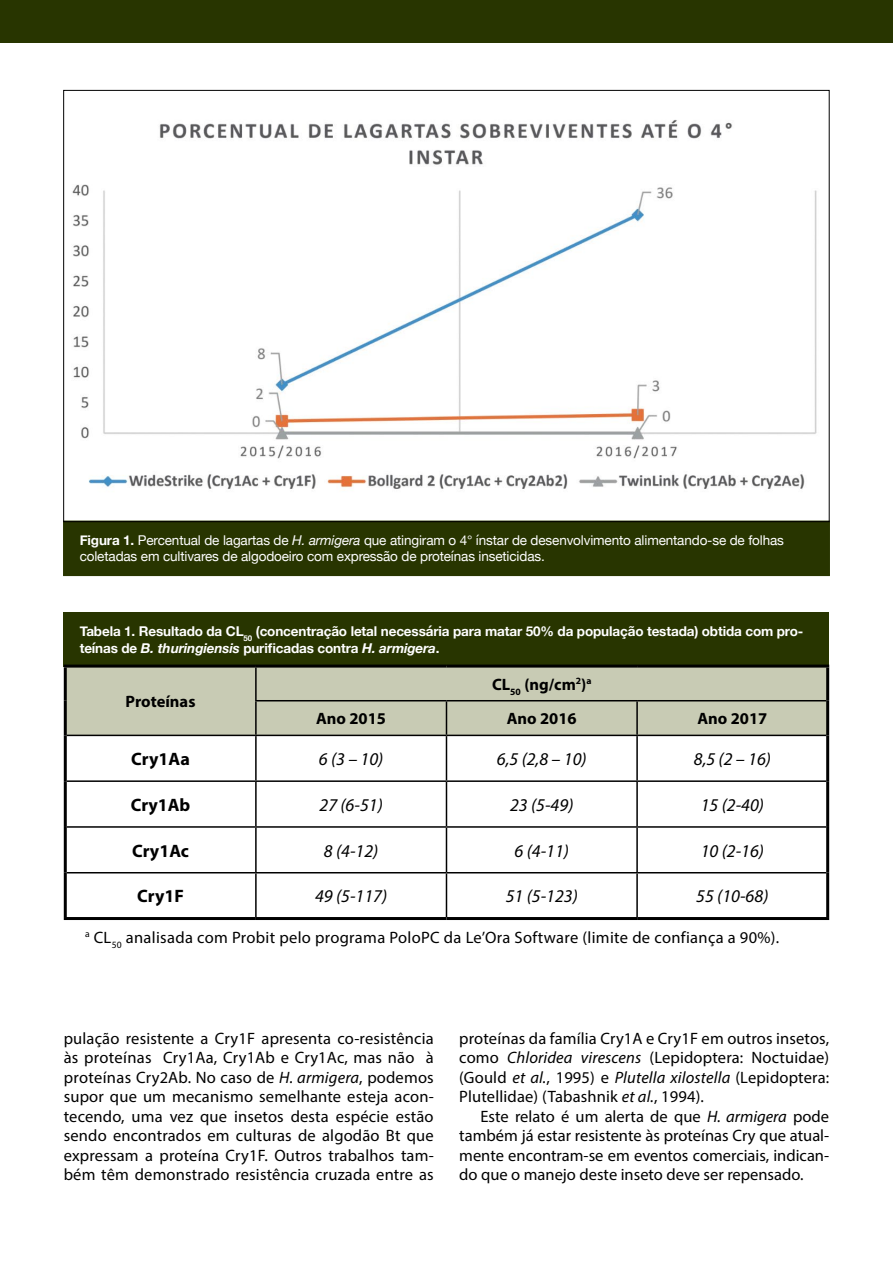
<style>
.page{position:relative;width:893px;height:1263px;background:#fff}
.page>*{position:absolute;margin:0;border:0;box-sizing:border-box;transform-origin:0 0}
.t1{font:italic 18px "Myriad Pro";color:#000}
.t2{font:700 18px "Myriad Pro";color:#000}
.t3{font:16.5px/19.5px "Myriad Pro";letter-spacing:.01em;color:#000;text-align:justify}
.t4{font:700 16.5px "Myriad Pro";color:#000}
.t5{font:13.5px/16.5px "Helvetica Neue";letter-spacing:-.01em;color:#fff}
.t6{font:700 13.5px/16.5px "Helvetica Neue";letter-spacing:-.01em;color:#fff}
.s1{font-weight:700}
.s2{font-style:italic}
</style>
<div class="page">
<div style="left:0;top:0;width:893px;height:43px;background:#283500"></div>
<div style="left:63px;top:520px;width:767px;height:56px;background:#283500;border:2px solid #283500"></div>
<img style="left:72px;top:120px;width:745px;height:369px">
<div style="left:64px;top:612px;width:765px;height:54px;background:#283500"></div>
<div style="left:67px;top:668px;width:759px;height:67px;background:#c8cbb4"></div>
<hr style="left:64px;top:665px;width:192px;height:3px;background:#000">
<hr style="left:64px;top:668px;width:3px;height:33px;background:#000">
<hr style="left:256px;top:665px;width:190px;height:3px;background:#000">
<hr style="left:446px;top:665px;width:191px;height:3px;background:#000">
<hr style="left:637px;top:665px;width:192px;height:3px;background:#000">
<hr style="left:826px;top:668px;width:3px;height:33px;background:#000">
<hr style="left:64px;top:701px;width:3px;height:34px;background:#000">
<hr style="left:826px;top:701px;width:3px;height:34px;background:#000">
<hr style="left:64px;top:735px;width:3px;height:46px;background:#000">
<hr style="left:826px;top:735px;width:3px;height:46px;background:#000">
<hr style="left:64px;top:781px;width:3px;height:46px;background:#000">
<hr style="left:826px;top:781px;width:3px;height:46px;background:#000">
<hr style="left:64px;top:827px;width:3px;height:46px;background:#000">
<hr style="left:826px;top:827px;width:3px;height:46px;background:#000">
<hr style="left:64px;top:873px;width:3px;height:44px;background:#000">
<hr style="left:826px;top:873px;width:3px;height:44px;background:#000">
<hr style="left:64px;top:917px;width:192px;height:3px;background:#000">
<hr style="left:256px;top:917px;width:190px;height:3px;background:#000">
<hr style="left:446px;top:917px;width:191px;height:3px;background:#000">
<hr style="left:637px;top:917px;width:192px;height:3px;background:#000">
<hr style="left:255px;top:668px;width:2px;height:32px;background:#000">
<hr style="left:255px;top:700px;width:191px;height:1px;background:#000">
<hr style="left:255px;top:701px;width:2px;height:34px;background:#000">
<hr style="left:446px;top:700px;width:191px;height:1px;background:#000">
<hr style="left:446px;top:701px;width:1px;height:34px;background:#000">
<hr style="left:637px;top:700px;width:189px;height:1px;background:#000">
<hr style="left:636px;top:701px;width:2px;height:34px;background:#000">
<hr style="left:67px;top:735px;width:189px;height:1px;background:#000">
<hr style="left:256px;top:735px;width:190px;height:1px;background:#000">
<hr style="left:255px;top:736px;width:2px;height:44px;background:#000">
<hr style="left:446px;top:735px;width:191px;height:1px;background:#000">
<hr style="left:446px;top:736px;width:1px;height:44px;background:#000">
<hr style="left:637px;top:735px;width:189px;height:1px;background:#000">
<hr style="left:636px;top:736px;width:2px;height:44px;background:#000">
<hr style="left:67px;top:780px;width:189px;height:2px;background:#000">
<hr style="left:256px;top:780px;width:190px;height:2px;background:#000">
<hr style="left:255px;top:782px;width:2px;height:44px;background:#000">
<hr style="left:446px;top:780px;width:191px;height:2px;background:#000">
<hr style="left:446px;top:782px;width:1px;height:44px;background:#000">
<hr style="left:637px;top:780px;width:189px;height:2px;background:#000">
<hr style="left:636px;top:782px;width:2px;height:44px;background:#000">
<hr style="left:67px;top:826px;width:189px;height:2px;background:#000">
<hr style="left:256px;top:826px;width:190px;height:2px;background:#000">
<hr style="left:255px;top:828px;width:2px;height:44px;background:#000">
<hr style="left:446px;top:826px;width:191px;height:2px;background:#000">
<hr style="left:446px;top:828px;width:1px;height:44px;background:#000">
<hr style="left:637px;top:826px;width:189px;height:2px;background:#000">
<hr style="left:636px;top:828px;width:2px;height:44px;background:#000">
<hr style="left:67px;top:872px;width:189px;height:1px;background:#000">
<hr style="left:256px;top:872px;width:190px;height:1px;background:#000">
<hr style="left:255px;top:873px;width:2px;height:44px;background:#000">
<hr style="left:446px;top:872px;width:191px;height:1px;background:#000">
<hr style="left:446px;top:873px;width:1px;height:44px;background:#000">
<hr style="left:637px;top:872px;width:189px;height:1px;background:#000">
<hr style="left:636px;top:873px;width:2px;height:44px;background:#000">
<p class="t5" style="left:80px;top:532px;width:706px"><span class="s1">Figura 1.</span> Percentual de lagartas de <span class="s2">H. armigera</span> que atingiram o 4° ínstar de desenvolvimento alimentando-se de folhas coletadas em cultivares de algodoeiro com expressão de proteínas inseticidas.</p>
<p class="t6" style="left:80px;top:624px;width:725px">Tabela 1. Resultado da CL<sub>50</sub> (concentração letal necessária para matar 50% da população testada) obtida com pro&shy;teínas de <span class="s2">B. thuringiensis</span> purificadas contra <span class="s2">H. armigera</span>.</p>
<p class="t4" style="left:126px;top:691px;width:71px">Proteínas</p>
<p class="t4" style="left:492px;top:673px;width:101px">CL<sub>50</sub> (ng/cm<sup>2</sup>)<sup>a</sup></p>
<p class="t4" style="left:316px;top:708px;width:71px">Ano 2015</p>
<p class="t4" style="left:507px;top:708px;width:71px">Ano 2016</p>
<p class="t4" style="left:697px;top:708px;width:71px">Ano 2017</p>
<p class="t2" style="left:131px;top:747px;width:60px">Cry1Aa</p>
<p class="t1" style="left:319px;top:748px;width:66px">6 (3 – 10)</p>
<p class="t1" style="left:497px;top:748px;width:91px">6,5 (2,8 – 10)</p>
<p class="t1" style="left:694px;top:748px;width:79px">8,5 (2 – 16)</p>
<p class="t2" style="left:131px;top:793px;width:61px">Cry1Ab</p>
<p class="t1" style="left:320px;top:794px;width:65px">27 (6-51)</p>
<p class="t1" style="left:510px;top:794px;width:65px">23 (5-49)</p>
<p class="t1" style="left:701px;top:794px;width:65px">15 (2-40)</p>
<p class="t2" style="left:132px;top:839px;width:58px">Cry1Ac</p>
<p class="t1" style="left:324px;top:839px;width:56px">8 (4-12)</p>
<p class="t1" style="left:515px;top:839px;width:56px">6 (4-11)</p>
<p class="t1" style="left:701px;top:839px;width:65px">10 (2-16)</p>
<p class="t2" style="left:137px;top:884px;width:48px">Cry1F</p>
<p class="t1" style="left:315px;top:885px;width:74px">49 (5-117)</p>
<p class="t1" style="left:506px;top:885px;width:74px">51 (5-123)</p>
<p class="t1" style="left:696px;top:885px;width:74px">55 (10-68)</p>
<p class="t3" style="left:85px;top:927px;width:696px"><sup>a</sup> CL<sub>50</sub> analisada com Probit pelo programa PoloPC da Le’Ora Software (limite de confiança a 90%).</p>
<p class="t3" style="left:64px;top:1028px;width:371px">pulação resistente a Cry1F apresenta co-resistência às proteínas Cry1Aa, Cry1Ab e Cry1Ac, mas não à proteínas Cry2Ab. No caso de <span class="s2">H. armigera</span>, podemos supor que um mecanismo semelhante esteja acon&shy;tecendo, uma vez que insetos desta espécie estão sendo encontrados em culturas de algodão Bt que expressam a proteína Cry1F. Outros trabalhos tam&shy;bém têm demonstrado resistência cruzada entre as</p>
<p class="t3" style="left:459px;top:1028px;width:371px">proteínas da família Cry1A e Cry1F em outros insetos, como <span class="s2">Chloridea virescens</span> (Lepidoptera: Noctuidae) (Gould <span class="s2">et al.</span>, 1995) e <span class="s2">Plutella xilostella</span> (Lepidoptera:<br>Plutellidae) (Tabashnik <span class="s2">et al.</span>, 1994).</p>
<p class="t3" style="left:459px;top:1106px;width:371px;text-indent:21px">Este relato é um alerta de que <span class="s2">H. armigera</span> pode também já estar resistente às proteínas Cry que atual&shy;mente encontram-se em eventos comerciais, indican&shy;do que o manejo deste inseto deve ser repensado.</p>
</div>
